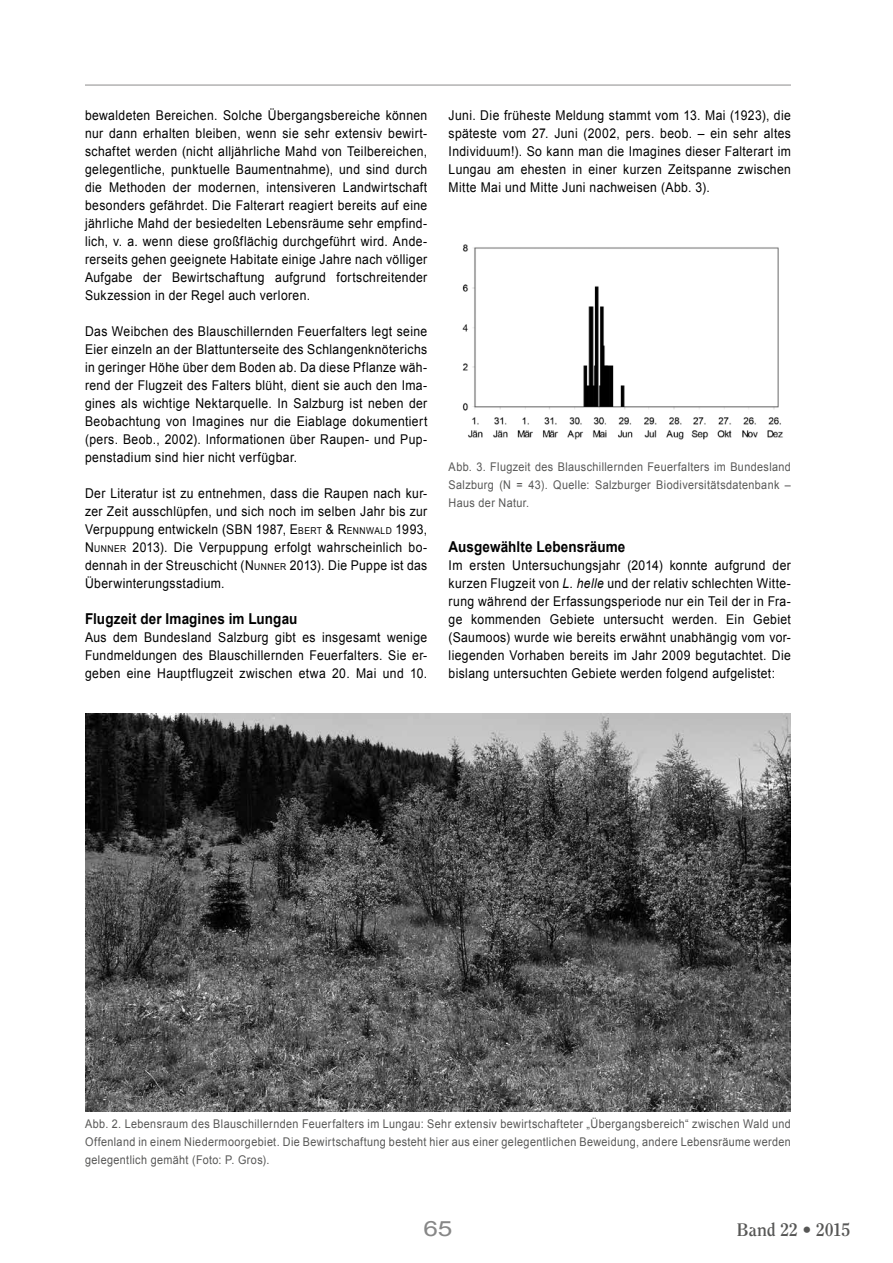
<style>
.page{position:relative;width:893px;height:1263px;background:#fff}
.page>*{position:absolute;margin:0;border:0;box-sizing:border-box;transform-origin:0 0}
.t1{font:21px "Arial";color:#878787;scale:1.25 1}
.t2{font:700 18px "Clearface Std";letter-spacing:-.01em;color:#575756}
.t3{font:700 15px "Arial";letter-spacing:.01em;color:#000;scale:.9 1}
.t4{font:13.5px/18px "Arial";letter-spacing:.03em;color:#000;text-align:justify;scale:.9 1}
.t5{font:12px/18px "Arial";letter-spacing:.035em;color:#575756;text-align:justify;scale:.9 1}
.s1{font-style:inherit}
.s2{font-size:9.45px}
.s3{font-style:italic}
</style>
<div class="page">
<hr style="left:85px;top:84px;width:706px;height:2px;background:#b3b2b2">
<img style="left:85px;top:714px;width:706px;height:397px">
<img style="left:462px;top:244px;width:321px;height:196px">
<p class="t4" style="left:85px;top:106px;width:382px">bewaldeten Bereichen. Solche Übergangsbereiche können nur dann erhalten bleiben, wenn sie sehr extensiv bewirt&shy;schaftet werden (nicht alljährliche Mahd von Teilbereichen, gelegentliche, punktuelle Baumentnahme), und sind durch die Methoden der modernen, intensiveren Landwirtschaft besonders gefährdet. Die Falterart reagiert bereits auf eine jährliche Mahd der besiedelten Lebensräume sehr empfind&shy;lich, v. a. wenn diese großflächig durchgeführt wird. Ande&shy;rerseits gehen geeignete Habitate einige Jahre nach völliger Aufgabe der Bewirtschaftung aufgrund fortschreitender Sukzession in der Regel auch verloren.</p>
<p class="t4" style="left:85px;top:322px;width:382px">Das Weibchen des Blauschillernden Feuerfalters legt seine Eier einzeln an der Blattunterseite des Schlangenknöterichs in geringer Höhe über dem Boden ab. Da diese Pflanze wäh&shy;rend der Flugzeit des Falters blüht, dient sie auch den Ima&shy;gines als wichtige Nektarquelle. In Salzburg ist neben der Beobachtung von Imagines nur die Eiablage dokumentiert (pers. Beob., 2002). Informationen über Raupen- und Pup&shy;penstadium sind hier nicht verfügbar.</p>
<p class="t4" style="left:85px;top:484px;width:382px">Der Literatur ist zu entnehmen, dass die Raupen nach kur&shy;zer Zeit ausschlüpfen, und sich noch im selben Jahr bis zur Verpuppung entwickeln (SBN 1987, <span class="s1">E</span> <span class="s2">BERT</span> <span class="s1">&amp; R</span><span class="s2">ENNWALD</span> 1993, <span class="s1">N</span> <span class="s2">UNNER</span> 2013). Die Verpuppung erfolgt wahrscheinlich bo&shy;dennah in der Streuschicht (<span class="s1">N</span> <span class="s2">UNNER</span> 2013). Die Puppe ist das Überwinterungsstadium.</p>
<p class="t3" style="left:85px;top:609px;width:238px">Flugzeit der Imagines im Lungau</p>
<p class="t4" style="left:85px;top:628px;width:382px">Aus dem Bundesland Salzburg gibt es insgesamt wenige Fundmeldungen des Blauschillernden Feuerfalters. Sie er&shy;geben eine Hauptflugzeit zwischen etwa 20. Mai und 10.</p>
<p class="t4" style="left:449px;top:106px;width:382px">Juni. Die früheste Meldung stammt vom 13. Mai (1923), die späteste vom 27. Juni (2002, pers. beob. – ein sehr altes Individuum!). So kann man die Imagines dieser Falterart im Lungau am ehesten in einer kurzen Zeitspanne zwischen Mitte Mai und Mitte Juni nachweisen (Abb. 3).</p>
<p class="t5" style="left:449px;top:458px;width:382px">Abb. 3. Flugzeit des Blauschillernden Feuerfalters im Bundesland Salzburg (N = 43). Quelle: Salzburger Biodiversitätsdatenbank – Haus der Natur.</p>
<p class="t3" style="left:449px;top:537px;width:198px">Ausgewählte Lebensräume</p>
<p class="t4" style="left:449px;top:556px;width:382px">Im ersten Untersuchungsjahr (2014) konnte aufgrund der kurzen Flugzeit von <span class="s3">L. helle</span> und der relativ schlechten Witte&shy;rung während der Erfassungsperiode nur ein Teil der in Fra&shy;ge kommenden Gebiete untersucht werden. Ein Gebiet (Saumoos) wurde wie bereits erwähnt unabhängig vom vor&shy;liegenden Vorhaben bereits im Jahr 2009 begutachtet. Die bislang untersuchten Gebiete werden folgend aufgelistet:</p>
<p class="t5" style="left:85px;top:1115px;width:786px">Abb. 2. Lebensraum des Blauschillernden Feuerfalters im Lungau: Sehr extensiv bewirtschafteter „Übergangsbereich“ zwischen Wald und Offenland in einem Niedermoorgebiet. Die Bewirtschaftung besteht hier aus einer gelegentlichen Beweidung, andere Lebensräume werden gelegentlich gemäht (Foto: P. Gros).</p>
<h1 class="t1" style="left:423px;top:1215px;width:25px">65</h1>
<h2 class="t2" style="left:737px;top:1219px;width:115px">Band 22 • 2015</h2>
</div>
